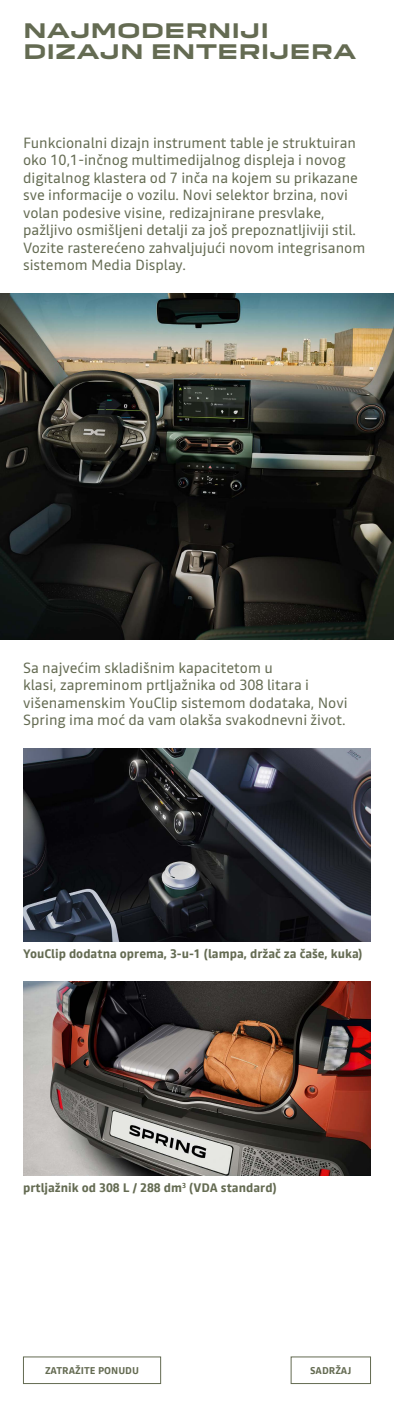
<style>
.page{position:relative;width:394px;height:1407px;background:#fff}
.page>*{position:absolute;margin:0;border:0;box-sizing:border-box;transform-origin:0 0}
.t1{font:700 19.6px/21.3px "Dacia Block Extended";color:#646b52}
.t2{font:14.7px/17.5px "Read";color:#646b52}
.t3{font:700 12.25px "Read";color:#646b52}
.t4{font:700 9.8px "Read";color:#646b52}
</style>
<div class="page">
<img style="left:23px;top:748px;width:348px;height:194px">
<img style="left:23px;top:981px;width:348px;height:194px">
<img style="left:0;top:293px;width:394px;height:346px">
<div style="left:23px;top:1357px;width:138px;height:27px;border:1px solid #646b52"></div>
<div style="left:291px;top:1357px;width:80px;height:27px;border:1px solid #646b52"></div>
<h1 class="t1" style="left:23px;top:20px;width:335px">NAJMODERNIJI<br>DIZAJN ENTERIJERA</h1>
<p class="t2" style="left:23px;top:134px;width:344px">Funkcionalni dizajn instrument table je struktuiran oko 10,1-inčnog multimedijalnog displeja i novog digitalnog klastera od 7 inča na kojem su prikazane sve informacije o vozilu. Novi selektor brzina, novi volan podesive visine, redizajnirane presvlake, pažljivo osmišljeni detalji za još prepoznatljiviji stil.<br>Vozite rasterećeno zahvaljujući novom integrisanom sistemom Media Display.</p>
<p class="t2" style="left:23px;top:659px;width:326px">Sa najvećim skladišnim kapacitetom u<br>klasi, zapreminom prtljažnika od 308 litara i višenamenskim YouClip sistemom dodataka, Novi Spring ima moć da vam olakša svakodnevni život.</p>
<p class="t3" style="left:23px;top:945px;width:341px">YouClip dodatna oprema, 3-u-1 (lampa, držač za čaše, kuka)</p>
<p class="t3" style="left:23px;top:1179px;width:255px">prtljažnik od 308 L / 288 dm<sup>3</sup> (VDA standard)</p>
<p class="t4" style="left:45px;top:1363px;width:96px">ZATRAŽITE PONUDU</p>
<p class="t4" style="left:310px;top:1363px;width:43px">SADRŽAJ</p>
</div>
